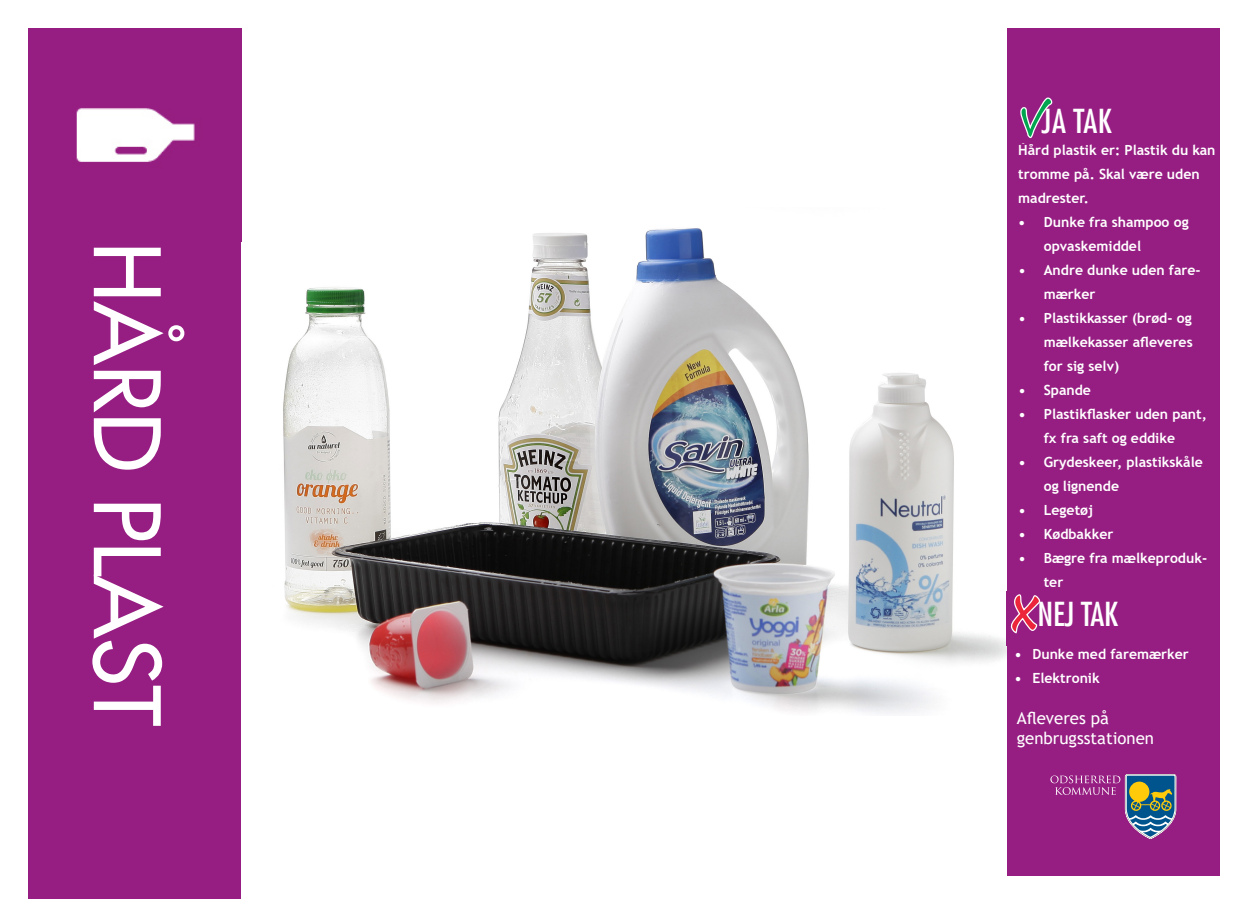
<style>
.page{position:relative;width:1248px;height:899px;background:#fff}
.page>*{position:absolute;margin:0;border:0;box-sizing:border-box;transform-origin:0 0}
.t1{font:88.7px "Futura LT";color:#fff}
.t2{font:condensed 32.3px/42.2px "Futura LT";letter-spacing:-.01em;color:#fff;scale:1.04 1}
.t3{font:16.8px "Trebuchet MS";color:#fff}
.t4{font:700 14px/24px "Trebuchet MS";color:#fff}
</style>
<div class="page">
<img style="left:241px;top:208px;width:765px;height:506px">
<div style="left:1006px;top:28px;width:213px;height:848px;background:#961e82"></div>
<svg style="left:1050px;top:774px;width:125px;height:65px"></svg>
<svg style="left:1020px;top:97px;width:32px;height:42px"></svg>
<svg style="left:1010px;top:594px;width:31px;height:40px"></svg>
<div style="left:28px;top:239px;width:213px;height:660px;background:#961e82"></div>
<img style="left:28px;top:28px;width:213px;height:211px">
<p class="t1" style="left:184px;top:242px;width:485px;rotate:90deg">HÅRD PLAST</p>
<p class="t2" style="left:1041px;top:99px;width:79px">JA TAK<br>NEJ TAK</p>
<p class="t4" style="left:1018px;top:138px;width:199px">Hård plastik er: Plastik du kan tromme på. Skal være uden madrester.</p>
<p class="t4" style="left:1043px;top:210px;width:146px;text-indent:-26px">• Dunke fra shampoo og opvaskemiddel</p>
<p class="t4" style="left:1043px;top:258px;width:158px;text-indent:-25px">• Andre dunke uden fare&shy;mærker</p>
<p class="t4" style="left:1043px;top:306px;width:150px;text-align:justify;text-indent:-25px">• Plastikkasser (brød- og mælkekasser afleveres for sig selv)</p>
<p class="t4" style="left:1018px;top:378px;width:74px">• Spande</p>
<p class="t4" style="left:1018px;top:402px;width:190px;text-align:center">• Plastikflasker uden pant, fx fra saft og eddike</p>
<p class="t4" style="left:1043px;top:450px;width:161px;text-indent:-25px">• Grydeskeer, plastikskåle og lignende</p>
<p class="t4" style="left:1018px;top:498px;width:76px">• Legetøj</p>
<p class="t4" style="left:1018px;top:522px;width:96px">• Kødbakker</p>
<p class="t4" style="left:1043px;top:546px;width:165px;text-indent:-25px">• Bægre fra mælkeproduk&shy;ter</p>
<p class="t2" style="left:1037px;top:550px;width:79px">JA TAK<br>NEJ TAK</p>
<p class="t4" style="left:1014px;top:642px;width:176px">• Dunke med faremærker</p>
<p class="t4" style="left:1014px;top:666px;width:87px">• Elektronik</p>
<p class="t3" style="left:1016px;top:707px;width:94px">Afleveres på</p>
<p class="t3" style="left:1016px;top:727px;width:139px">genbrugsstationen</p>
</div>
